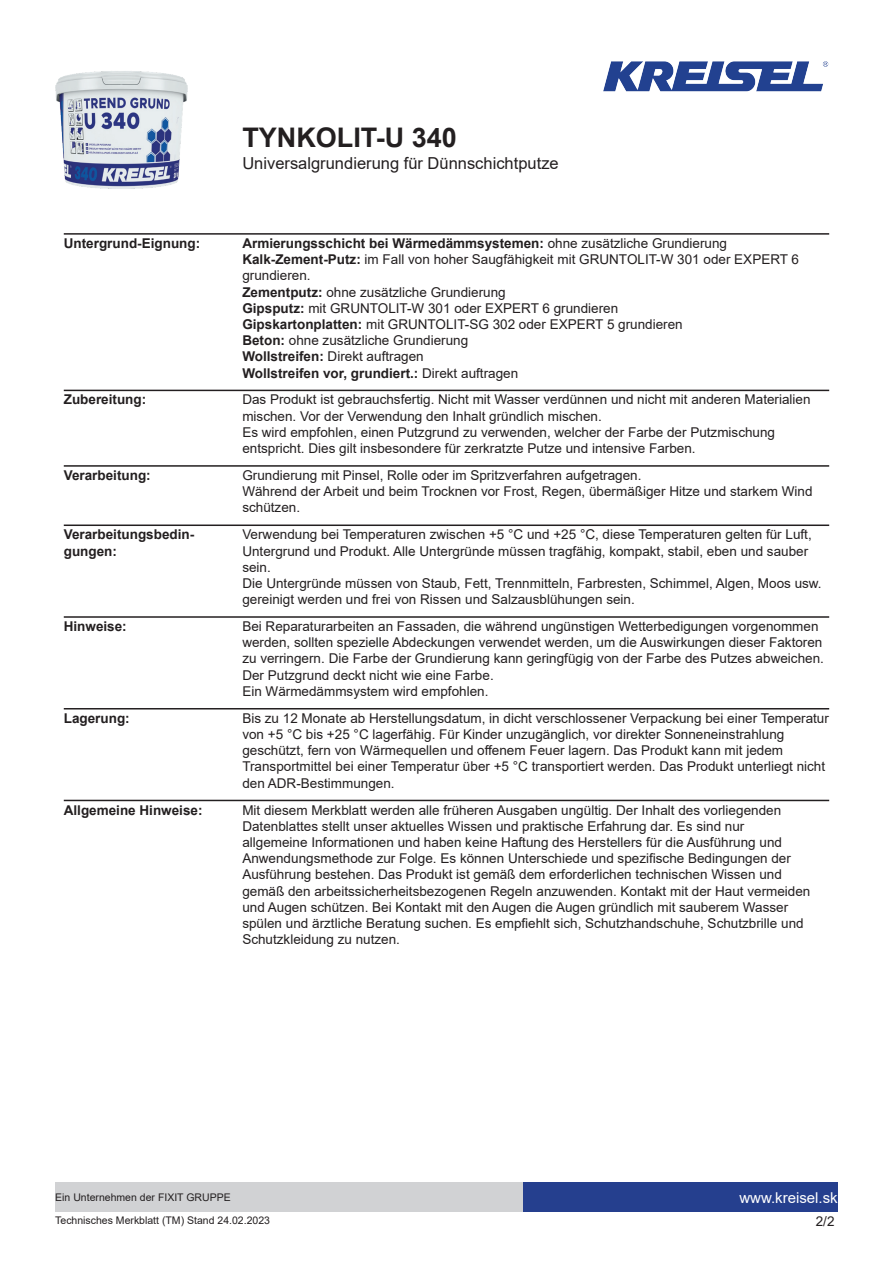
<style>
.page{position:relative;width:893px;height:1263px;background:#fff}
.page>*{position:absolute;margin:0;border:0;box-sizing:border-box;transform-origin:0 0}
.t1{font:700 27px "Arial";color:#231f20}
.t2{font:16.5px "Arial";color:#231f20}
.t3{font:15px "Arial";color:#fff}
.t4{font:13.5px/16.2px "Arial";color:#231f20}
.t5{font:700 13.5px/16.2px "Arial";color:#231f20}
.t6{font:10.5px "Arial";color:#231f20}
.s1{font-weight:700}
</style>
<div class="page">
<img style="left:55px;top:71px;width:133px;height:118px">
<img style="left:603px;top:61px;width:226px;height:31px">
<div style="left:523px;top:1182px;width:315px;height:30px;background:#253f8e"></div>
<div style="left:55px;top:1182px;width:468px;height:30px;background:#d1d2d4"></div>
<hr style="left:64px;top:233px;width:765px;height:2px;background:#231f20">
<hr style="left:64px;top:390px;width:765px;height:1px;background:#231f20">
<hr style="left:64px;top:465px;width:765px;height:2px;background:#231f20">
<hr style="left:64px;top:524px;width:765px;height:2px;background:#231f20">
<hr style="left:64px;top:616px;width:765px;height:2px;background:#231f20">
<hr style="left:64px;top:708px;width:765px;height:1px;background:#231f20">
<hr style="left:64px;top:800px;width:765px;height:1px;background:#231f20">
<h1 class="t1" style="left:242px;top:119px;width:216px">TYNKOLIT-U 340</h1>
<p class="t2" style="left:242px;top:152px;width:318px">Universalgrundierung für Dünnschichtputze</p>
<p class="t5" style="left:64px;top:235px;width:138px">Untergrund-Eignung:</p>
<p class="t4" style="left:242px;top:235px;width:558px"><span class="s1">Armierungsschicht bei Wärmedämmsystemen:</span> ohne zusätzliche Grundierung <span class="s1">Kalk-Zement-Putz:</span> im Fall von hoher Saugfähigkeit mit GRUNTOLIT-W 301 oder EXPERT 6 grundieren.<br><span class="s1">Zementputz:</span> ohne zusätzliche Grundierung<br><span class="s1">Gipsputz:</span> mit GRUNTOLIT-W 301 oder EXPERT 6 grundieren<br><span class="s1">Gipskartonplatten:</span> mit GRUNTOLIT-SG 302 oder EXPERT 5 grundieren<br><span class="s1">Beton:</span> ohne zusätzliche Grundierung<br><span class="s1">Wollstreifen:</span> Direkt auftragen<br><span class="s1">Wollstreifen vor, grundiert.:</span> Direkt auftragen</p>
<p class="t5" style="left:64px;top:392px;width:84px">Zubereitung:</p>
<p class="t4" style="left:242px;top:392px;width:570px">Das Produkt ist gebrauchsfertig. Nicht mit Wasser verdünnen und nicht mit anderen Materialien mischen. Vor der Verwendung den Inhalt gründlich mischen.<br>Es wird empfohlen, einen Putzgrund zu verwenden, welcher der Farbe der Putzmischung entspricht. Dies gilt insbesondere für zerkratzte Putze und intensive Farben.</p>
<p class="t5" style="left:64px;top:467px;width:89px">Verarbeitung:</p>
<p class="t4" style="left:242px;top:467px;width:572px">Grundierung mit Pinsel, Rolle oder im Spritzverfahren aufgetragen.<br>Während der Arbeit und beim Trocknen vor Frost, Regen, übermäßiger Hitze und starkem Wind schützen.</p>
<p class="t5" style="left:64px;top:527px;width:132px">Verarbeitungsbedin&shy;gungen:</p>
<p class="t4" style="left:242px;top:526px;width:581px">Verwendung bei Temperaturen zwischen +5 °C und +25 °C, diese Temperaturen gelten für Luft, Untergrund und Produkt. Alle Untergründe müssen tragfähig, kompakt, stabil, eben und sauber sein.<br>Die Untergründe müssen von Staub, Fett, Trennmitteln, Farbresten, Schimmel, Algen, Moos usw. gereinigt werden und frei von Rissen und Salzausblühungen sein.</p>
<p class="t5" style="left:64px;top:618px;width:65px">Hinweise:</p>
<p class="t4" style="left:242px;top:618px;width:583px">Bei Reparaturarbeiten an Fassaden, die während ungünstigen Wetterbedigungen vorgenommen werden, sollten spezielle Abdeckungen verwendet werden, um die Auswirkungen dieser Faktoren zu verringern. Die Farbe der Grundierung kann geringfügig von der Farbe des Putzes abweichen.<br>Der Putzgrund deckt nicht wie eine Farbe.<br>Ein Wärmedämmsystem wird empfohlen.</p>
<p class="t5" style="left:64px;top:710px;width:68px">Lagerung:</p>
<p class="t4" style="left:242px;top:710px;width:588px">Bis zu 12 Monate ab Herstellungsdatum, in dicht verschlossener Verpackung bei einer Temperatur von +5 °C bis +25 °C lagerfähig. Für Kinder unzugänglich, vor direkter Sonneneinstrahlung geschützt, fern von Wärmequellen und offenem Feuer lagern. Das Produkt kann mit jedem Transportmittel bei einer Temperatur über +5 °C transportiert werden. Das Produkt unterliegt nicht den ADR-Bestimmungen.</p>
<p class="t5" style="left:64px;top:802px;width:140px">Allgemeine Hinweise:</p>
<p class="t4" style="left:242px;top:802px;width:570px">Mit diesem Merkblatt werden alle früheren Ausgaben ungültig. Der Inhalt des vorliegenden Datenblattes stellt unser aktuelles Wissen und praktische Erfahrung dar. Es sind nur allgemeine Informationen und haben keine Haftung des Herstellers für die Ausführung und Anwendungsmethode zur Folge. Es können Unterschiede und spezifische Bedingungen der Ausführung bestehen. Das Produkt ist gemäß dem erforderlichen technischen Wissen und gemäß den arbeitssicherheitsbezogenen Regeln anzuwenden. Kontakt mit der Haut vermeiden und Augen schützen. Bei Kontakt mit den Augen die Augen gründlich mit sauberem Wasser spülen und ärztliche Beratung suchen. Es empfiehlt sich, Schutzhandschuhe, Schutzbrille und Schutzkleidung zu nutzen.</p>
<p class="t6" style="left:55px;top:1190px;width:177px">Ein Unternehmen der FIXIT GRUPPE</p>
<p class="t3" style="left:739px;top:1187px;width:100px">www.kreisel.sk</p>
<p class="t6" style="left:55px;top:1213px;width:216px">Technisches Merkblatt (TM) Stand 24.02.2023</p>
<p class="t4" style="left:816px;top:1213px;width:20px">2/2</p>
</div>
